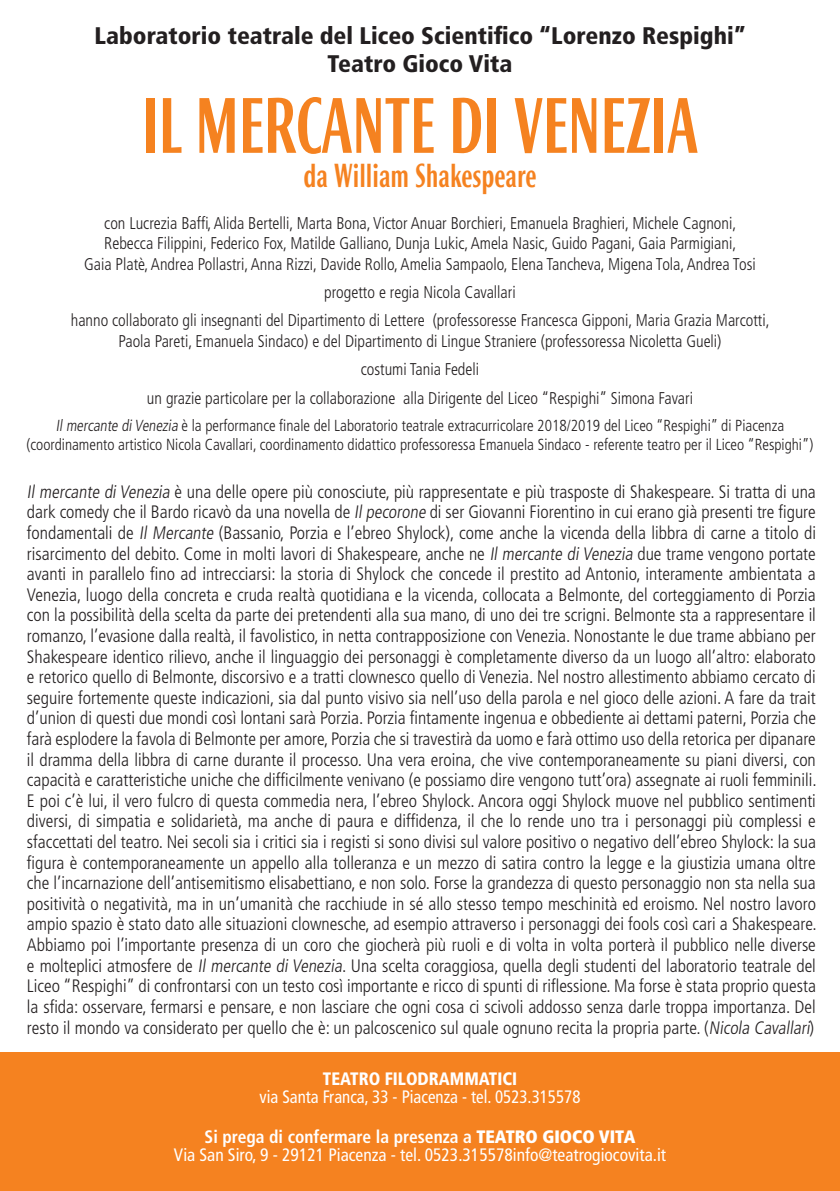
<style>
.page{position:relative;width:840px;height:1191px;background:#fff}
.page>*{position:absolute;margin:0;border:0;box-sizing:border-box;transform-origin:0 0}
.t1{font:500 74.4px "Roxy";color:#f58220;scale:.86 1}
.t2{font:500 31.6px "Roxy";color:#f58220;scale:.86 1}
.t3{font:900 condensed 24px "Frutiger LT Std";color:#231f20}
.t4{font:300 condensed 18px/20.6px "Frutiger LT Std";color:#231f20;text-align:justify}
.t5{font:condensed 18px "Frutiger LT Std";color:#fff}
.t6{font:700 condensed 18px "Frutiger LT Std";color:#fff}
.t7{font:condensed 18px "Frutiger LT Std";color:#fff;scale:.94 1}
.t8{font:900 condensed 18px "Frutiger LT Std";color:#fff;scale:.94 1}
.t9{font:300 condensed 17px "Frutiger LT Std";color:#231f20;scale:.96 1}
.t10{font:300 condensed 16px "Frutiger LT Std";color:#231f20;scale:.96 1}
.s1{font-weight:900}
</style>
<div class="page">
<div style="left:0;top:1052px;width:839px;height:139px;background:#f58220"></div>
<p class="t3" style="left:95px;top:21px;width:652px">Laboratorio teatrale del Liceo Scientifico “Lorenzo Respighi”</p>
<p class="t3" style="left:327px;top:50px;width:186px">Teatro Gioco Vita</p>
<p class="t1" style="left:142px;top:82px;width:647px">IL MERCANTE DI VENEZIA</p>
<p class="t2" style="left:303px;top:157px;width:272px">da William Shakespeare</p>
<p class="t9" style="left:104px;top:213px;width:659px">con Lucrezia Baffi, Alida Bertelli, Marta Bona, Victor Anuar Borchieri, Emanuela Braghieri, Michele Cagnoni,</p>
<p class="t9" style="left:104px;top:233px;width:659px">Rebecca Filippini, Federico Fox, Matilde Galliano, Dunja Lukic, Amela Nasic, Guido Pagani, Gaia Parmigiani,</p>
<p class="t9" style="left:84px;top:254px;width:700px">Gaia Platè, Andrea Pollastri, Anna Rizzi, Davide Rollo, Amelia Sampaolo, Elena Tancheva, Migena Tola, Andrea Tosi</p>
<p class="t9" style="left:324px;top:282px;width:201px">progetto e regia Nicola Cavallari</p>
<p class="t9" style="left:71px;top:311px;width:729px">hanno collaborato gli insegnanti del Dipartimento di Lettere (professoresse Francesca Gipponi, Maria Grazia Marcotti,</p>
<p class="t9" style="left:118px;top:331px;width:629px">Paola Pareti, Emanuela Sindaco) e del Dipartimento di Lingue Straniere (professoressa Nicoletta Gueli)</p>
<p class="t9" style="left:360px;top:359px;width:125px">costumi Tania Fedeli</p>
<p class="t9" style="left:147px;top:388px;width:570px">un grazie particolare per la collaborazione alla Dirigente del Liceo “Respighi” Simona Favari</p>
<p class="t10" style="left:56px;top:416px;width:759px">Il mercante diVenezia è la performance finale del Laboratorio teatrale extracurricolare 2018/2019 del Liceo “Respighi” di Piacenza</p>
<p class="t10" style="left:27px;top:435px;width:820px">(coordinamento artistico Nicola Cavallari, coordinamento didattico professoressa Emanuela Sindaco - referente teatro per il Liceo “Respighi”)</p>
<p class="t4" style="left:27px;top:481px;width:790px">Il mercante diVenezia è una delle opere più conosciute, più rappresentate e più trasposte di Shakespeare. Si tratta di una dark comedy che il Bardo ricavò da una novella de Ilpecorone di ser Giovanni Fiorentino in cui erano già presenti tre figure fondamentali de Il Mercante (Bassanio, Porzia e l’ebreo Shylock), come anche la vicenda della libbra di carne a titolo di risarcimento del debito. Come in molti lavori di Shakespeare, anche ne Il mercante diVenezia due trame vengono portate avanti in parallelo fino ad intrecciarsi: la storia di Shylock che concede il prestito ad Antonio, interamente ambientata a Venezia, luogo della concreta e cruda realtà quotidiana e la vicenda, collocata a Belmonte, del corteggiamento di Porzia con la possibilità della scelta da parte dei pretendenti alla sua mano, di uno dei tre scrigni. Belmonte sta a rappresentare il romanzo, l’evasione dalla realtà, il favolistico, in netta contrapposizione con Venezia. Nonostante le due trame abbiano per Shakespeare identico rilievo, anche il linguaggio dei personaggi è completamente diverso da un luogo all’altro: elaborato e retorico quello di Belmonte, discorsivo e a tratti clownesco quello di Venezia. Nel nostro allestimento abbiamo cercato di seguire fortemente queste indicazioni, sia dal punto visivo sia nell’uso della parola e nel gioco delle azioni. A fare da trait d’union di questi due mondi così lontani sarà Porzia. Porzia fintamente ingenua e obbediente ai dettami paterni, Porzia che farà esplodere la favola di Belmonte per amore, Porzia che si travestirà da uomo e farà ottimo uso della retorica per dipanare il dramma della libbra di carne durante il processo. Una vera eroina, che vive contemporaneamente su piani diversi, con capacità e caratteristiche uniche che difficilmente venivano (e possiamo dire vengono tutt’ora) assegnate ai ruoli femminili.<br>E poi c’è lui, il vero fulcro di questa commedia nera, l’ebreo Shylock. Ancora oggi Shylock muove nel pubblico sentimenti diversi, di simpatia e solidarietà, ma anche di paura e diffidenza, il che lo rende uno tra i personaggi più complessi e sfaccettati del teatro. Nei secoli sia i critici sia i registi si sono divisi sul valore positivo o negativo dell’ebreo Shylock: la sua figura è contemporaneamente un appello alla tolleranza e un mezzo di satira contro la legge e la giustizia umana oltre che l’incarnazione dell’antisemitismo elisabettiano, e non solo. Forse la grandezza di questo personaggio non sta nella sua positività o negatività, ma in un’umanità che racchiude in sé allo stesso tempo meschinità ed eroismo. Nel nostro lavoro ampio spazio è stato dato alle situazioni clownesche, ad esempio attraverso i personaggi dei fools così cari a Shakespeare.<br>Abbiamo poi l’importante presenza di un coro che giocherà più ruoli e di volta in volta porterà il pubblico nelle diverse e molteplici atmosfere de Il mercante di Venezia. Una scelta coraggiosa, quella degli studenti del laboratorio teatrale del Liceo “Respighi” di confrontarsi con un testo così importante e ricco di spunti di riflessione. Ma forse è stata proprio questa la sfida: osservare, fermarsi e pensare, e non lasciare che ogni cosa ci scivoli addosso senza darle troppa importanza. Del resto il mondo va considerato per quello che è: un palcoscenico sul quale ognuno recita la propria parte. (Nicola Cavallari)</p>
<p class="t8" style="left:323px;top:1068px;width:208px">TEATRO FILODRAMMATICI</p>
<p class="t7" style="left:259px;top:1086px;width:343px">via Santa Franca, 33 - Piacenza - tel. 0523.315578</p>
<p class="t6" style="left:204px;top:1126px;width:432px">Si prega di confermare la presenza a <span class="s1">TEATRO GIOCO VITA</span></p>
<p class="t5" style="left:174px;top:1144px;width:493px">Via San Siro, 9 - 29121 Piacenza - tel. 0523.315578info@teatrogiocovita.it</p>
</div>
